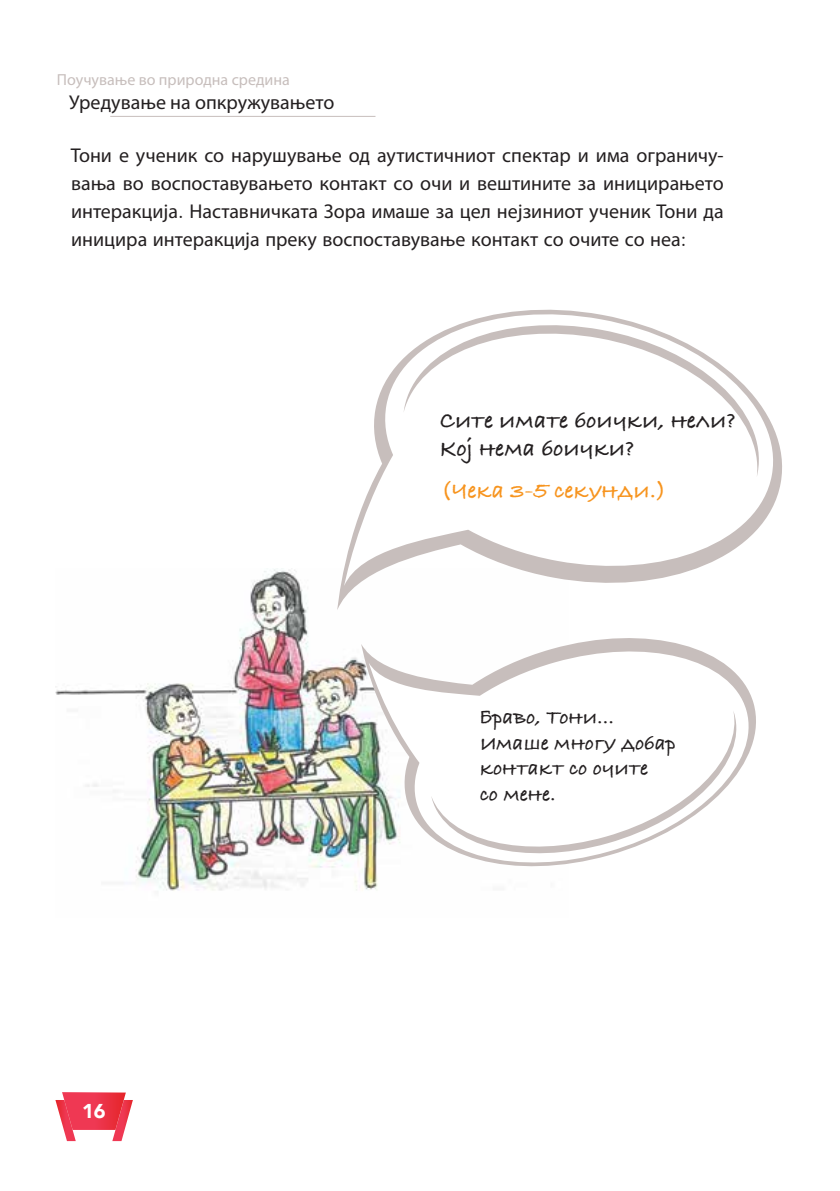
<style>
.page{position:relative;width:840px;height:1191px;background:#fff}
.page>*{position:absolute;margin:0;border:0;box-sizing:border-box;transform-origin:0 0}
.t1{font:700 24px/28.8px "Bradley Hand ITCTT";color:#231f20}
.t2{font:700 24px "Bradley Hand ITCTT";color:#f7941e}
.t3{font:700 21.2px/25.6px "Bradley Hand ITCTT";color:#231f20}
.t4{font:20px/28px "Myriad Pro";color:#231f20;text-align:justify}
.t5{font:900 20px "Avenir";color:#fff}
.t6{font:16px "Myriad Pro";color:#c7bebc}
.s1{font-family:"Avenir"}
</style>
<div class="page">
<img style="left:55px;top:569px;width:323px;height:322px">
<svg style="left:337px;top:569px;width:41px;height:41px"></svg>
<svg style="left:344px;top:309px;width:438px;height:277px"></svg>
<svg style="left:403px;top:312px;width:365px;height:165px"></svg>
<img style="left:361px;top:622px;width:17px;height:260px">
<svg style="left:368px;top:636px;width:388px;height:241px"></svg>
<svg style="left:431px;top:710px;width:316px;height:157px"></svg>
<svg style="left:55px;top:1092px;width:78px;height:49px"></svg>
<hr style="left:110px;top:116px;width:265px;height:1px;background:#c7bebc">
<p class="t6" style="left:57px;top:70px;width:234px">Поучување во природна средина</p>
<p class="t4" style="left:69px;top:88px;width:266px">Уредување на опкружувањето</p>
<p class="t4" style="left:71px;top:141px;width:654px">Тони е ученик со нарушување од аутистичниот спектар и има ограничу&shy;вања во воспоставувањето контакт со очи и вештините за иницирањето интеракција<span class="s1">.</span> Наставничката Зора имаше за цел нејзиниот ученик Тони да иницира интеракција преку воспоставување контакт со очите со неа<span class="s1">:</span></p>
<p class="t1" style="left:439px;top:404px;width:297px">Сите имате боички, нели?<br>Кој нема боички?</p>
<p class="t2" style="left:440px;top:472px;width:227px">(Чека 3-5 секунди.)</p>
<p class="t5" style="left:82px;top:1093px;width:25px">16</p>
<p class="t3" style="left:479px;top:703px;width:197px">Браво, Тони...<br>Имаше многу добар контакт со очите<br>со мене.</p>
</div>
